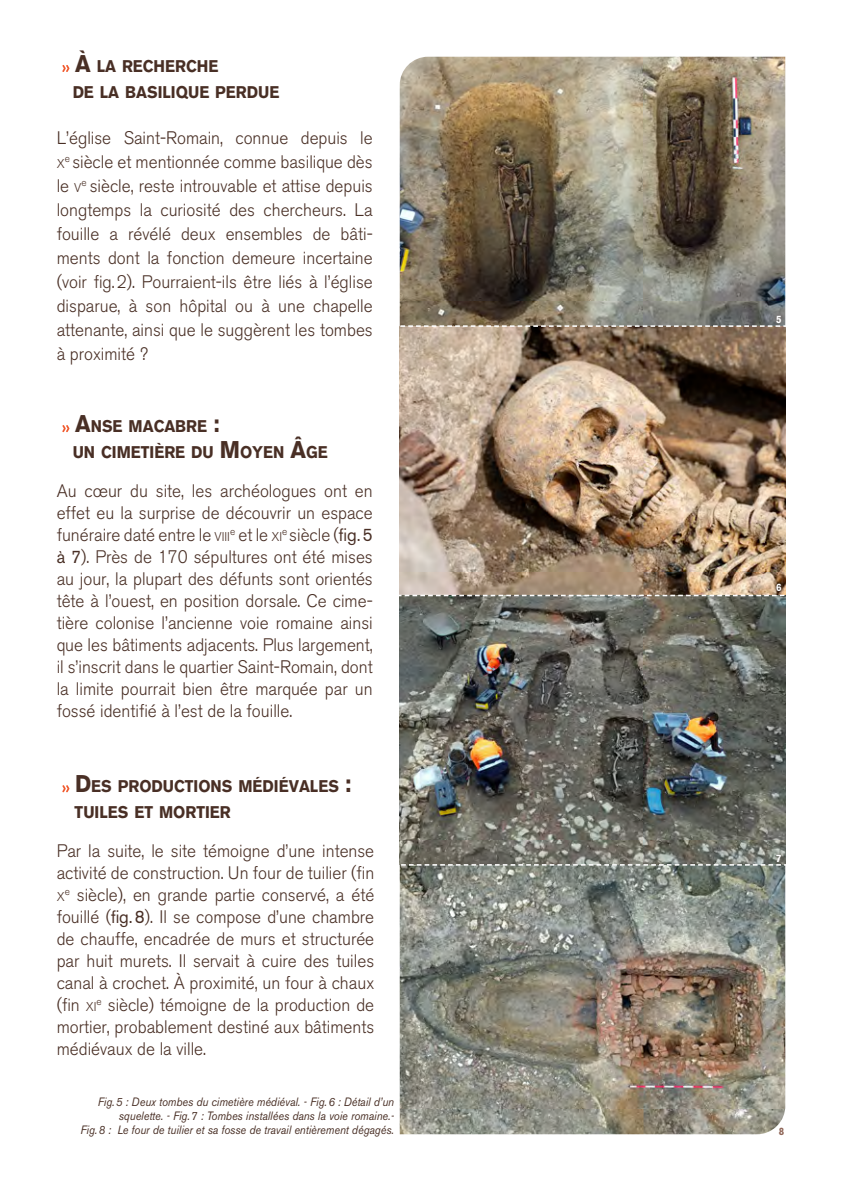
<style>
.page{position:relative;width:842px;height:1191px;background:#fff}
.page>*{position:absolute;margin:0;border:0;box-sizing:border-box;transform-origin:0 0}
.texte_de_base_ok{font:300 18px/22px "Akzidenz Grotesk BE";color:#492f25;text-align:justify;scale:.95 1}
.sous-titre{font:700 16.8px/26px "Akzidenz Grotesk BE";color:#492f25;scale:.92 1}
.texte_de_base_ok-2{font:300 12.6px "Akzidenz Grotesk BE";color:#492f25;scale:.95 1}
.legende{font:italic 12px/14px "Akzidenz Grotesk BE";color:#492f25;text-align:right;scale:.9 1}
.legende-2{font:700 10.6px "Akzidenz Grotesk BE";color:#fff;scale:.92 1}
.legende-3{font:700 10.6px "Akzidenz Grotesk BE";color:#8f6557;scale:.92 1}
.s1{font-size:24px}
.s2{font-size:12.6px}
.s3{font-weight:400}
</style>
<div class="page">
<svg style="left:62px;top:425px;width:7px;height:8px"></svg>
<svg style="left:62px;top:785px;width:7px;height:8px"></svg>
<svg style="left:62px;top:65px;width:7px;height:7px"></svg>
<img style="left:400px;top:57px;width:385px;height:1077px">
<div style="left:771px;top:311px;width:15px;height:17px;background:#492f25;opacity:.75"></div>
<div style="left:772px;top:579px;width:14px;height:17px;background:#492f25;opacity:.75"></div>
<div style="left:771px;top:849px;width:15px;height:18px;background:#492f25;opacity:.75"></div>
<svg style="left:399px;top:325px;width:387px;height:2px"></svg>
<svg style="left:399px;top:594px;width:387px;height:2px"></svg>
<svg style="left:399px;top:864px;width:387px;height:1px"></svg>
<p class="sous-titre" style="left:73px;top:53px;width:226px"><span class="s1">À</span> LA RECHERCHE<br>DE LA BASILIQUE PERDUE</p>
<p class="texte_de_base_ok" style="left:57px;top:127px;width:334px">L’église Saint-Romain, connue depuis le</p>
<p class="texte_de_base_ok-2" style="left:57px;top:157px;width:10px">X</p>
<p class="texte_de_base_ok" style="left:57px;top:150px;width:334px;line-height:24px;text-indent:8px"><sup>e</sup> siècle et mentionnée comme basilique dès le <span class="s2">V</span><sup>e</sup> siècle, reste introuvable et attise depuis longtemps la curiosité des chercheurs. La fouille a révélé deux ensembles de bâti&shy;ments dont la fonction demeure incertaine (voir fig.2). Pourraient-ils être liés à l’église disparue, à son hôpital ou à une chapelle attenante, ainsi que le suggèrent les tombes à proximité ?</p>
<p class="sous-titre" style="left:73px;top:413px;width:279px"><span class="s1">A</span>NSE MACABRE <span class="s1">:<br></span>UN CIMETIÈRE DU <span class="s1">M</span> OYEN <span class="s1">Â</span>GE</p>
<p class="texte_de_base_ok" style="left:57px;top:480px;width:334px">Au cœur du site, les archéologues ont en effet eu la surprise de découvrir un espace funéraire daté entre le <span class="s2">VIII</span><sup>e</sup> et le <span class="s2">XI</span><sup>e</sup> siècle (<span class="s3">fig.5 à 7</span>). Près de 170 sépultures ont été mises au jour, la plupart des défunts sont orientés tête à l’ouest, en position dorsale. Ce cime&shy;tière colonise l’ancienne voie romaine ainsi que les bâtiments adjacents. Plus largement, il s’inscrit dans le quartier Saint-Romain, dont la limite pourrait bien être marquée par un fossé identifié à l’est de la fouille.</p>
<p class="sous-titre" style="left:75px;top:773px;width:302px"><span class="s1">D</span>ES PRODUCTIONS MÉDIÉVALES <span class="s1">:<br></span>TUILES ET MORTIER</p>
<p class="texte_de_base_ok" style="left:57px;top:840px;width:336px">Par la suite, le site témoigne d’une intense activité de construction. Un four de tuilier (fin</p>
<p class="texte_de_base_ok-2" style="left:57px;top:890px;width:10px">X</p>
<p class="texte_de_base_ok" style="left:57px;top:884px;width:336px;text-indent:8px"><sup>e</sup> siècle), en grande partie conservé, a été fouillé (<span class="s3">fig.8</span>). Il se compose d’une chambre de chauffe, encadrée de murs et structurée par huit murets. Il servait à cuire des tuiles canal à crochet. À proximité, un four à chaux (fin <span class="s2">XI</span><sup>e</sup> siècle) témoigne de la production de mortier, probablement destiné aux bâtiments médiévaux de la ville.</p>
<p class="legende" style="left:80px;top:1094px;width:350px">Fig.5 : Deux tombes du cimetière médiéval. - Fig.6 : Détail d’un squelette. - Fig.7 : Tombes installées dans la voie romaine.-<br>Fig.8 : Le four de tuilier et sa fosse de travail entièrement dégagés.</p>
<p class="legende-2" style="left:776px;top:313px;width:7px">5</p>
<p class="legende-2" style="left:776px;top:581px;width:7px">6</p>
<p class="legende-2" style="left:776px;top:852px;width:7px">7</p>
<p class="legende-3" style="left:779px;top:1125px;width:7px">8</p>
</div>
